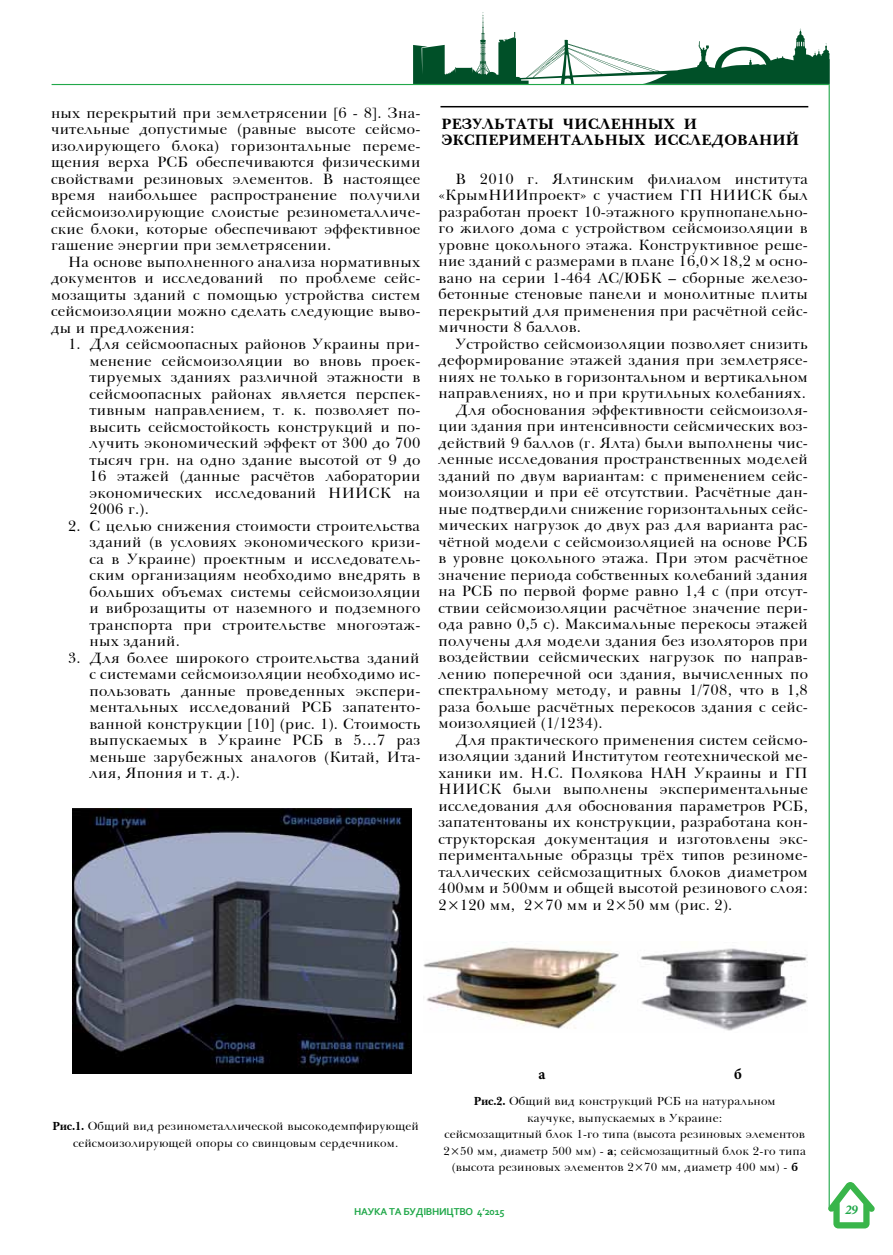
<style>
.page{position:relative;width:893px;height:1255px;background:#fff}
.page>*{position:absolute;margin:0;border:0;box-sizing:border-box;transform-origin:0 0}
.t1{font:15.3px/16.5px "Baskerville BT";letter-spacing:.015em;color:#000;text-align:justify}
.t2{font:700 15.3px/16.5px "Baskerville BT";letter-spacing:.01em;color:#000}
.t3{font:700 15.3px "Minion Pro";color:#000}
.t4{font:italic 700 13.5px "Minion Pro";color:#21a84a}
.t5{font:12px/16.5px "Baskerville BT";letter-spacing:.01em;color:#000;text-align:center}
.t6{font:700 10.5px "Corbel";letter-spacing:-.025em;color:#21a84a}
.s1{font-weight:700}
</style>
<div class="page">
<hr style="left:829px;top:85px;width:1px;height:1124px;background:#21a84a">
<svg style="left:828px;top:1181px;width:47px;height:47px"></svg>
<svg style="left:413px;top:12px;width:417px;height:72px"></svg>
<hr style="left:52px;top:84px;width:778px;height:1px;background:#21a84a">
<img style="left:72px;top:808px;width:339px;height:265px">
<hr style="left:440px;top:106px;width:368px;height:1px;background:#000">
<img style="left:424px;top:942px;width:384px;height:89px">
<p class="t1" style="left:51px;top:104px;width:371px">ных перекрытий при землетрясении [6 - 8]. Зна&shy;чительные допустимые (равные высоте сейсмо&shy;изолирующего блока) горизонтальные переме&shy;щения верха РСБ обеспечиваются физическими свойствами резиновых элементов. В настоящее время наибольшее распространение получили сейсмоизолирующие слоистые резинометалличе&shy;ские блоки, которые обеспечивают эффективное гашение энергии при землетрясении.</p>
<p class="t1" style="left:51px;top:252px;width:371px;text-indent:17px">На основе выполненного анализа нормативных документов и исследований по проблеме сейс&shy;мозащиты зданий с помощью устройства систем сейсмоизоляции можно сделать следующие выво&shy;ды и предложения:</p>
<p class="t1" style="left:89px;top:335px;width:332px;text-indent:-21px">1. Для сейсмоопасных районов Украины при&shy;менение сейсмоизоляции во вновь проек&shy;тируемых зданиях различной этажности в сейсмоопасных районах является перспек&shy;тивным направлением, т. к. позволяет по&shy;высить сейсмостойкость конструкций и по&shy;лучить экономический эффект от 300 до 700 тысяч грн. на одно здание высотой от 9 до 16 этажей (данные расчётов лаборатории экономических исследований НИИСК на 2006 г.).</p>
<p class="t1" style="left:89px;top:516px;width:332px;text-indent:-21px">2. С целью снижения стоимости строительства зданий (в условиях экономического кризи&shy;са в Украине) проектным и исследователь&shy;ским организациям необходимо внедрять в больших объемах системы сейсмоизоляции и виброзащиты от наземного и подземного транспорта при строительстве многоэтаж&shy;ных зданий.</p>
<p class="t1" style="left:89px;top:648px;width:332px;text-indent:-21px">3. Для более широкого строительства зданий с системами сейсмоизоляции необходимо ис&shy;пользовать данные проведенных экспери&shy;ментальных исследований РСБ запатенто&shy;ванной конструкции [10] (рис. 1). Стоимость выпускаемых в Украине РСБ в 5…7 раз меньше зарубежных аналогов (Китай, Ита&shy;лия, Япония и т. д.).</p>
<p class="t2" style="left:442px;top:115px;width:359px">РЕЗУЛЬТАТЫ ЧИСЛЕННЫХ И<br>ЭКСПЕРИМЕНТАЛЬНЫХ ИССЛЕДОВАНИЙ</p>
<p class="t1" style="left:438px;top:170px;width:371px;text-indent:17px">В 2010 г. Ялтинским филиалом института «КрымНИИпроект» с участием ГП НИИСК был разработан проект 10-этажного крупнопанельно&shy;го жилого дома с устройством сейсмоизоляции в уровне цокольного этажа. Конструктивное реше&shy;ние зданий с размерами в плане 16,0×18,2 м осно&shy;вано на серии 1-464 АС/ЮБК – сборные железо&shy;бетонные стеновые панели и монолитные плиты перекрытий для применения при расчётной сейс&shy;мичности 8 баллов.</p>
<p class="t1" style="left:455px;top:335px;width:354px">Устройство сейсмоизоляции позволяет снизить</p>
<p class="t1" style="left:438px;top:351px;width:371px">деформирование этажей здания при землетрясе-</p>
<p class="t1" style="left:438px;top:368px;width:371px">ниях не только в горизонтальном и вертикальном</p>
<p class="t1" style="left:438px;top:384px;width:369px">направлениях, но и при крутильных колебаниях.</p>
<p class="t1" style="left:455px;top:401px;width:354px">Для обоснования эффективности сейсмоизоля-</p>
<p class="t1" style="left:438px;top:417px;width:371px">ции здания при интенсивности сейсмических воз-</p>
<p class="t1" style="left:438px;top:434px;width:371px">действий 9 баллов (г. Ялта) были выполнены чис-</p>
<p class="t1" style="left:438px;top:450px;width:371px">ленные исследования пространственных моделей</p>
<p class="t1" style="left:438px;top:467px;width:371px">зданий по двум вариантам: с применением сейс-</p>
<p class="t1" style="left:438px;top:483px;width:371px">моизоляции и при её отсутствии. Расчётные дан-</p>
<p class="t1" style="left:438px;top:500px;width:371px">ные подтвердили снижение горизонтальных сейс-</p>
<p class="t1" style="left:438px;top:516px;width:371px">мических нагрузок до двух раз для варианта рас-</p>
<p class="t1" style="left:438px;top:533px;width:371px">чётной модели с сейсмоизоляцией на основе РСБ</p>
<p class="t1" style="left:438px;top:549px;width:371px">в уровне цокольного этажа. При этом расчётное</p>
<p class="t1" style="left:438px;top:566px;width:371px">значение периода собственных колебаний здания</p>
<p class="t1" style="left:438px;top:582px;width:371px">на РСБ по первой форме равно 1,4 с (при отсут-</p>
<p class="t1" style="left:438px;top:599px;width:371px">ствии сейсмоизоляции расчётное значение пери-</p>
<p class="t1" style="left:438px;top:615px;width:371px">ода равно 0,5 с). Максимальные перекосы этажей</p>
<p class="t1" style="left:438px;top:632px;width:371px">получены для модели здания без изоляторов при</p>
<p class="t1" style="left:438px;top:648px;width:371px">воздействии сейсмических нагрузок по направ-</p>
<p class="t1" style="left:438px;top:665px;width:371px">лению поперечной оси здания, вычисленных по</p>
<p class="t1" style="left:438px;top:681px;width:371px">спектральному методу, и равны 1/708, что в 1,8</p>
<p class="t1" style="left:438px;top:698px;width:371px">раза больше расчётных перекосов здания с сейс-</p>
<p class="t1" style="left:438px;top:714px;width:166px">моизоляцией (1/1234).</p>
<p class="t1" style="left:455px;top:731px;width:354px">Для практического применения систем сейсмо-</p>
<p class="t1" style="left:438px;top:747px;width:371px">изоляции зданий Институтом геотехнической ме-</p>
<p class="t1" style="left:438px;top:764px;width:371px">ханики им. Н.С. Полякова НАН Украины и ГП</p>
<p class="t1" style="left:438px;top:780px;width:371px">НИИСК были выполнены экспериментальные</p>
<p class="t1" style="left:438px;top:797px;width:371px">исследования для обоснования параметров РСБ,</p>
<p class="t1" style="left:438px;top:813px;width:371px">запатентованы их конструкции, разработана кон-</p>
<p class="t1" style="left:438px;top:830px;width:371px">структорская документация и изготовлены экс-</p>
<p class="t1" style="left:438px;top:846px;width:371px">периментальные образцы трёх типов резиноме-</p>
<p class="t1" style="left:438px;top:862px;width:371px">таллических сейсмозащитных блоков диаметром</p>
<p class="t1" style="left:438px;top:879px;width:371px">400мм и 500мм и общей высотой резинового слоя:</p>
<p class="t1" style="left:438px;top:895px;width:295px">2×120 мм, 2×70 мм и 2×50 мм (рис. 2).</p>
<p class="t5" style="left:53px;top:1117px;width:368px"><span class="s1">Рис.1.</span> Общий вид резинометаллической высокодемпфирующей сейсмоизолирующей опоры со свинцовым сердечником.</p>
<p class="t3" style="left:539px;top:1063px;width:9px">а</p>
<p class="t3" style="left:734px;top:1063px;width:9px">б</p>
<p class="t5" style="left:444px;top:1092px;width:364px"><span class="s1">Рис.2.</span> Общий вид конструкций РСБ на натуральном<br>каучуке, выпускаемых в Украине:<br>сейсмозащитный блок 1-го типа (высота резиновых элементов 2×50 мм, диаметр 500 мм) - <span class="s1">а</span>; сейсмозащитный блок 2-го типа (высота резиновых элементов 2×70 мм, диаметр 400 мм) - <span class="s1">б</span></p>
<p class="t6" style="left:354px;top:1204px;width:152px">НАУКА ТА БУДIВНИЦТВО 4’2015</p>
<p class="t4" style="left:845px;top:1199px;width:14px">29</p>
</div>
